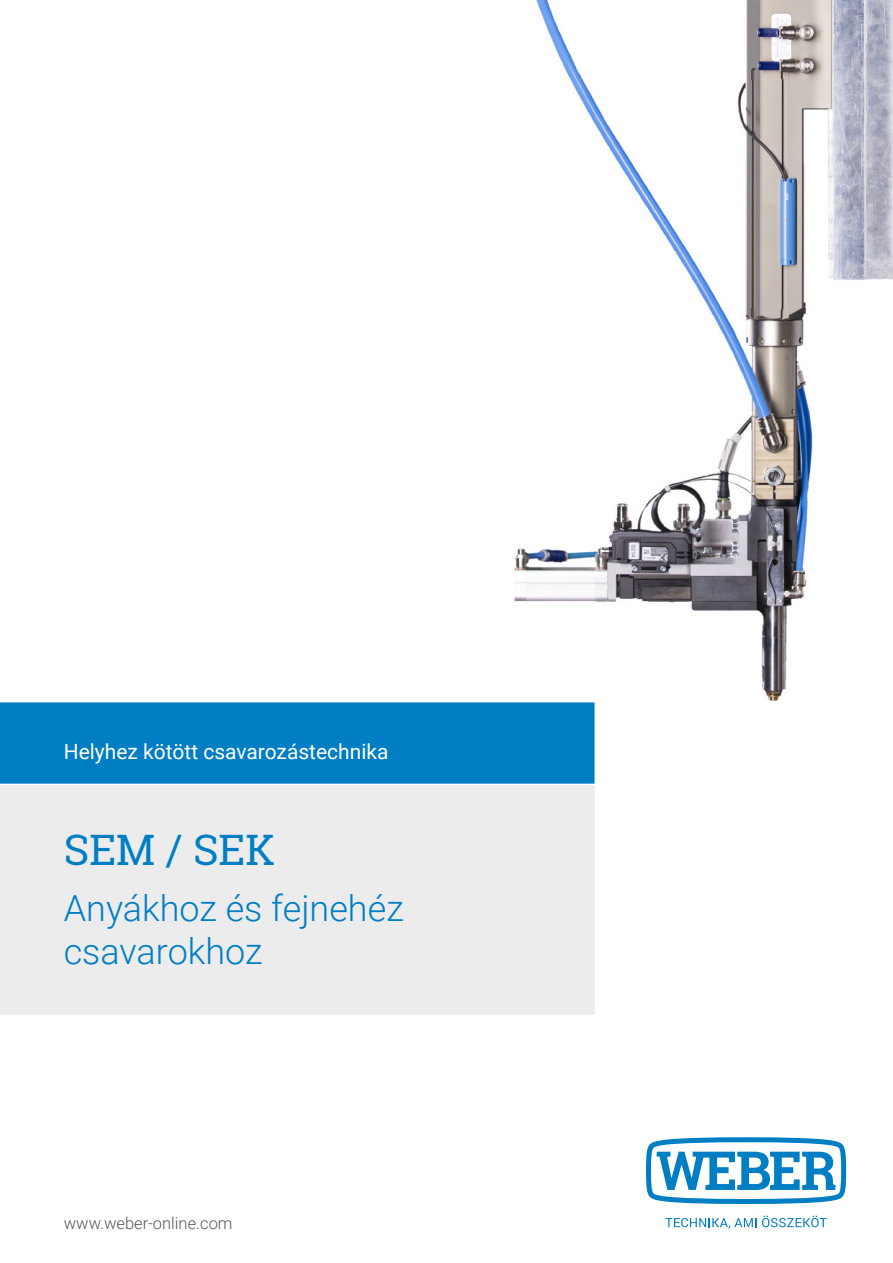
<style>
.page{position:relative;width:893px;height:1263px;background:#fff}
.page>*{position:absolute;margin:0;border:0;box-sizing:border-box;transform-origin:0 0}
.t1{font:42px "Roboto Slab";color:#007ec4}
.t2{font:300 36px/43.2px "Roboto";color:#007ec4}
.t3{font:21px "Roboto";color:#fff}
.t4{font:300 16.5px "Roboto";color:#585857}
</style>
<div class="page">
<img style="left:514px;top:0;width:379px;height:701px">
<svg style="left:646px;top:1137px;width:200px;height:67px"></svg>
<svg style="left:665px;top:1216px;width:162px;height:13px"></svg>
<div style="left:0;top:702px;width:595px;height:81px;background:#007ec4"></div>
<div style="left:0;top:783px;width:595px;height:232px;background:#ececec"></div>
<p class="t3" style="left:64px;top:737px;width:326px">Helyhez kötött csavarozástechnika</p>
<h1 class="t1" style="left:64px;top:820px;width:213px">SEM / SEK</h1>
<h2 class="t2" style="left:64px;top:885px;width:342px">Anyákhoz és fejnehéz csavarokhoz</h2>
<p class="t4" style="left:64px;top:1212px;width:170px">www.weber-online.com</p>
</div>
